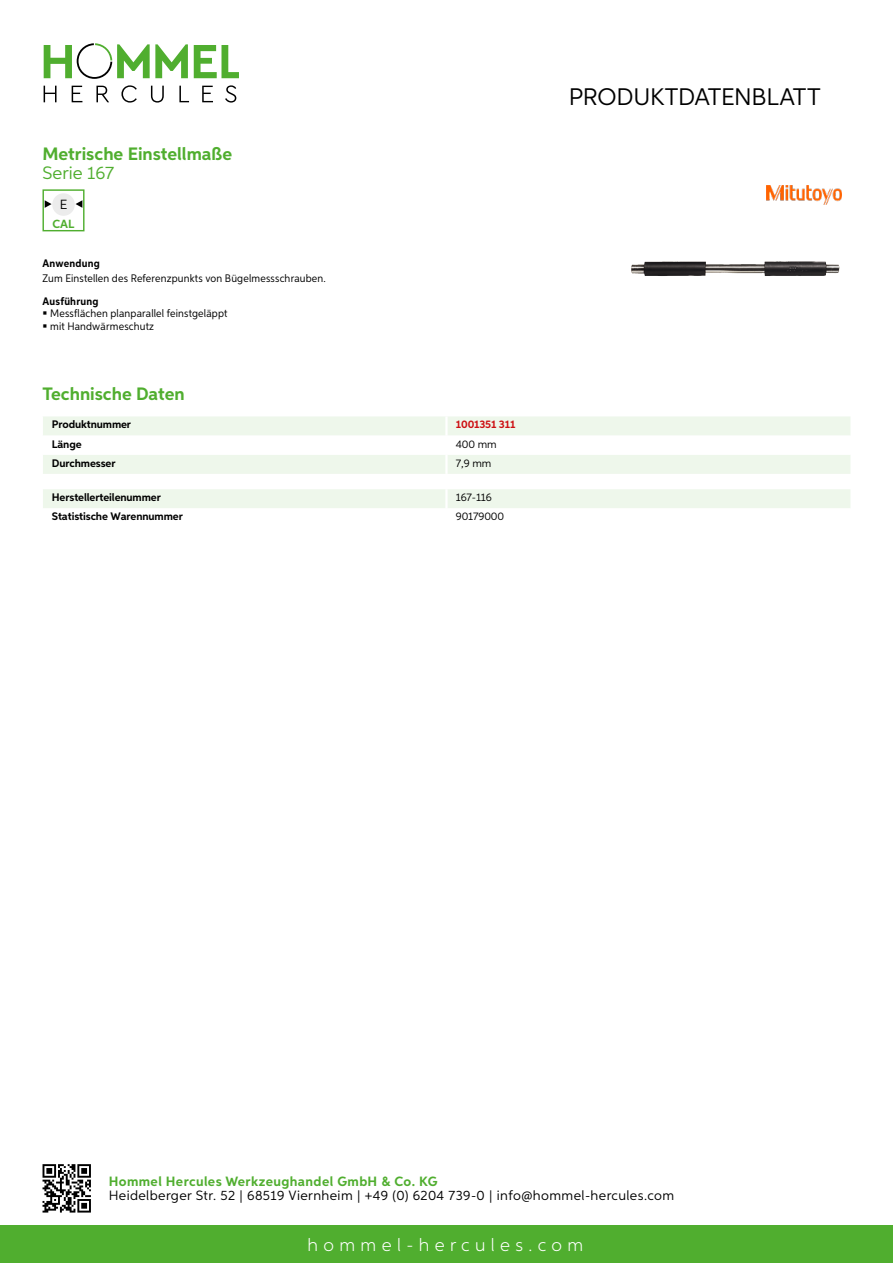
<style>
.page{position:relative;width:893px;height:1263px;background:#fff}
.page>*{position:absolute;margin:0;border:0;box-sizing:border-box;transform-origin:0 0}
.t1{font:24px "Aspira";letter-spacing:-.01em;color:#000}
.t2{font:700 18px "Aspira";color:#50ae2f}
.t3{font:300 18px "Aspira";letter-spacing:.3em;color:#fff}
.t4{font:18px "Aspira";color:#50ae2f}
.t5{font:13.5px "Aspira";letter-spacing:.03em;color:#000}
.t6{font:700 13.5px "Aspira";letter-spacing:.03em;color:#50ae2f}
.t7{font:13.35px "Aspira";color:#000}
.t8{font:700 11.85px "Aspira";color:#50ae2f}
.t9{font:10.95px/12.8px "Aspira Nar";letter-spacing:.015em;color:#000}
.t10{font:700 10.95px "Aspira";letter-spacing:-.01em;color:#000}
.t11{font:10.95px "Aspira";letter-spacing:-.01em;color:#000}
.t12{font:700 10.95px "Aspira Nar";letter-spacing:.02em;color:#000}
.t13{font:700 10.95px "Aspira";letter-spacing:-.01em;color:#cd1013}
</style>
<div class="page">
<div style="left:0;top:1226px;width:893px;height:37px;background:#50ae2f"></div>
<svg style="left:43px;top:1164px;width:48px;height:48px"></svg>
<svg style="left:194px;top:45px;width:45px;height:33px"></svg>
<svg style="left:44px;top:43px;width:144px;height:36px"></svg>
<svg style="left:44px;top:86px;width:13px;height:16px"></svg>
<svg style="left:72px;top:86px;width:10px;height:16px"></svg>
<svg style="left:96px;top:86px;width:13px;height:16px"></svg>
<svg style="left:121px;top:85px;width:16px;height:18px"></svg>
<svg style="left:151px;top:86px;width:13px;height:17px"></svg>
<svg style="left:179px;top:86px;width:10px;height:16px"></svg>
<svg style="left:202px;top:86px;width:11px;height:16px"></svg>
<svg style="left:225px;top:85px;width:11px;height:18px"></svg>
<svg style="left:43px;top:416px;width:807px;height:58px"></svg>
<hr style="left:445px;top:455px;width:3px;height:19px;background:#fff">
<div style="left:43px;top:489px;width:807px;height:19px;background:#eef7eb"></div>
<div style="left:43px;top:189px;width:42px;height:42px;border:1px solid #50ae2f"></div>
<div style="left:52px;top:193px;width:23px;height:23px;background:#ececec;border-radius:50%"></div>
<svg style="left:76px;top:200px;width:6px;height:8px"></svg>
<svg style="left:45px;top:200px;width:7px;height:8px"></svg>
<img style="left:631px;top:261px;width:157px;height:15px">
<img style="left:766px;top:185px;width:76px;height:19px">
<h2 class="t2" style="left:43px;top:142px;width:191px">Metrische Einstellmaße</h2>
<h2 class="t4" style="left:43px;top:162px;width:73px">Serie 167</h2>
<p class="t7" style="left:60px;top:196px;width:9px">e</p>
<p class="t8" style="left:53px;top:216px;width:23px">CAL</p>
<p class="t12" style="left:43px;top:257px;width:59px">Anwendung</p>
<p class="t9" style="left:43px;top:272px;width:285px">Zum Einstellen des Referenzpunkts von Bügelmessschrauben.</p>
<p class="t12" style="left:43px;top:294px;width:58px">Ausführung</p>
<p class="t9" style="left:50px;top:307px;width:179px">Messflächen planparallel feinstgeläppt mit Handwärmeschutz</p>
<h2 class="t2" style="left:43px;top:382px;width:144px">Technische Daten</h2>
<p class="t10" style="left:52px;top:418px;width:81px">Produktnummer</p>
<p class="t13" style="left:456px;top:418px;width:61px">1001351 311</p>
<p class="t10" style="left:52px;top:437px;width:31px">Länge</p>
<p class="t11" style="left:456px;top:437px;width:42px">400 mm</p>
<p class="t10" style="left:52px;top:456px;width:65px">Durchmesser</p>
<p class="t11" style="left:456px;top:456px;width:37px">7,9 mm</p>
<p class="t10" style="left:52px;top:491px;width:111px">Herstellerteilenummer</p>
<p class="t11" style="left:456px;top:491px;width:38px">167-116</p>
<p class="t10" style="left:52px;top:510px;width:132px">Statistische Warennummer</p>
<p class="t11" style="left:456px;top:510px;width:50px">90179000</p>
<h1 class="t1" style="left:569px;top:82px;width:253px">Produktdatenblatt</h1>
<p class="t6" style="left:109px;top:1172px;width:330px">Hommel Hercules Werkzeughandel GmbH &amp; Co. KG</p>
<p class="t5" style="left:109px;top:1187px;width:567px">Heidelberger Str. 52 | 68519 Viernheim | +49 (0) 6204 739-0 | info@hommel-hercules.com</p>
<h2 class="t3" style="left:307px;top:1234px;width:277px">hommel-hercules.com</h2>
</div>
